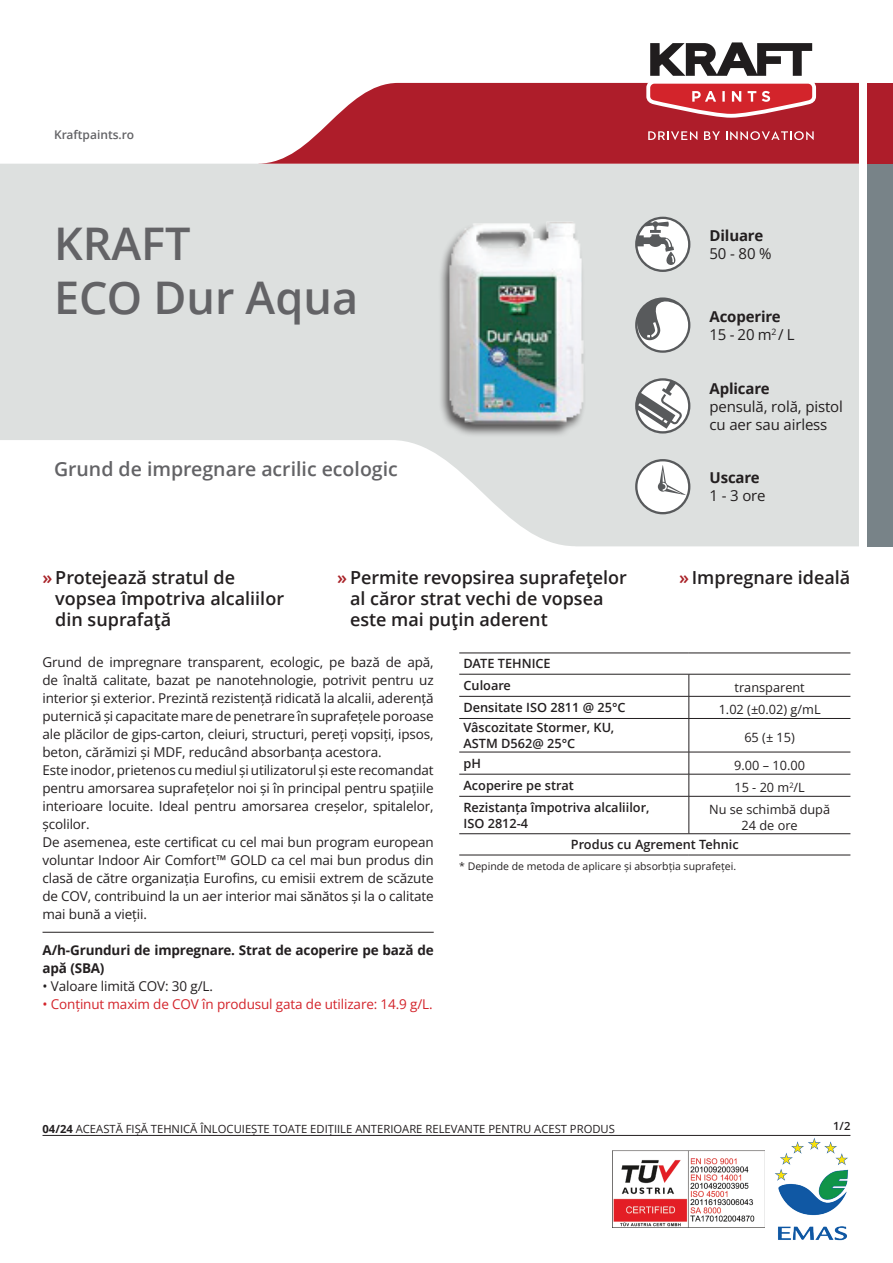
<style>
.page{position:relative;width:893px;height:1263px;background:#fff}
.page>*{position:absolute;margin:0;border:0;box-sizing:border-box;transform-origin:0 0}
.t1{font:600 45px/54px "Open Sans";color:#636366}
.t2{font:600 19.5px "Open Sans";color:#636366}
.t3{font:600 18px/21px "Open Sans";color:#231f20}
.t4{font:15px/18px "Open Sans";letter-spacing:-.01em;color:#231f20}
.t5{font:700 15px/18px "Open Sans";letter-spacing:-.01em;color:#231f20}
.t6{font:13.5px/18px "Open Sans";letter-spacing:-.01em;color:#231f20}
.t7{font:700 13.5px/18px "Open Sans";letter-spacing:-.01em;color:#231f20}
.t8{font:13.5px "Open Sans";letter-spacing:-.01em;color:#d3242b}
.t9{font:600 12.75px/15.3px "Open Sans";color:#231f20}
.t10{font:12.75px/15.3px "Open Sans";color:#231f20;text-align:center}
.t11{font:600 12px "Open Sans";color:#636366}
.t12{font:11.25px "Open Sans";color:#231f20}
.t13{font:600 11.25px "Open Sans";color:#231f20}
.t14{font:10.5px "Open Sans";color:#231f20}
.s1{font-weight:400}
.s2{color:#a92228}
.s3{font-weight:700}
</style>
<div class="page">
<svg style="left:0;top:164px;width:859px;height:382px;fill:#dde0df"></svg>
<svg style="left:259px;top:83px;width:600px;height:81px;background:#b93d48"></svg>
<div style="left:867px;top:83px;width:26px;height:81px;background:#ae1d2a"></div>
<div style="left:867px;top:164px;width:26px;height:382px;background:#788388"></div>
<svg style="left:642px;top:42px;width:178px;height:80px"></svg>
<svg style="left:648px;top:131px;width:49px;height:9px"></svg>
<svg style="left:704px;top:131px;width:16px;height:9px"></svg>
<svg style="left:726px;top:131px;width:88px;height:9px"></svg>
<svg style="left:635px;top:297px;width:55px;height:56px"></svg>
<svg style="left:635px;top:459px;width:55px;height:55px"></svg>
<svg style="left:635px;top:378px;width:55px;height:55px"></svg>
<svg style="left:635px;top:217px;width:55px;height:55px"></svg>
<img style="left:612px;top:1150px;width:152px;height:77px">
<img style="left:775px;top:1138px;width:74px;height:103px">
<hr style="left:43px;top:1135px;width:807px;height:1px;background:#231f20">
<hr style="left:43px;top:932px;width:391px;height:1px;background:#231f20">
<hr style="left:459px;top:653px;width:230px;height:1px;background:#231f20">
<hr style="left:689px;top:653px;width:161px;height:1px;background:#231f20">
<hr style="left:459px;top:674px;width:230px;height:1px;background:#231f20">
<hr style="left:689px;top:674px;width:161px;height:1px;background:#231f20">
<hr style="left:459px;top:696px;width:230px;height:1px;background:#231f20">
<hr style="left:689px;top:696px;width:161px;height:1px;background:#231f20">
<svg style="left:689px;top:674px;width:1px;height:44px"></svg>
<hr style="left:459px;top:718px;width:230px;height:1px;background:#231f20">
<hr style="left:689px;top:718px;width:161px;height:1px;background:#231f20">
<hr style="left:689px;top:719px;width:1px;height:33px;background:#231f20">
<hr style="left:459px;top:752px;width:230px;height:1px;background:#231f20">
<hr style="left:689px;top:752px;width:161px;height:1px;background:#231f20">
<hr style="left:459px;top:774px;width:230px;height:1px;background:#231f20">
<hr style="left:689px;top:774px;width:161px;height:1px;background:#231f20">
<svg style="left:689px;top:752px;width:1px;height:44px"></svg>
<hr style="left:459px;top:796px;width:230px;height:1px;background:#231f20">
<hr style="left:689px;top:796px;width:161px;height:1px;background:#231f20">
<hr style="left:689px;top:796px;width:1px;height:37px;background:#231f20">
<hr style="left:459px;top:833px;width:230px;height:1px;background:#231f20">
<hr style="left:689px;top:833px;width:161px;height:1px;background:#231f20">
<hr style="left:459px;top:855px;width:230px;height:1px;background:#231f20">
<hr style="left:689px;top:855px;width:161px;height:1px;background:#231f20">
<div style="left:438px;top:222px;width:149px;height:217px;background:#231f20;opacity:.75"></div>
<img style="left:443px;top:216px;width:146px;height:212px">
<p class="t11" style="left:54px;top:126px;width:82px">Kraftpaints.ro</p>
<h1 class="t1" style="left:54px;top:216px;width:306px">KRAFT<br>ECO Dur Aqua</h1>
<h2 class="t2" style="left:54px;top:456px;width:345px">Grund de impregnare acrilic ecologic</h2>
<p class="t5" style="left:709px;top:226px;width:55px">Diluare</p>
<p class="t4" style="left:709px;top:244px;width:64px">50 - 80 %</p>
<p class="t5" style="left:709px;top:307px;width:87px">Acoperire<br><span class="s1">15 - 20 m</span><sup>2</sup> <span class="s1">/ L</span></p>
<p class="t5" style="left:709px;top:379px;width:62px">Aplicare</p>
<p class="t4" style="left:709px;top:397px;width:135px">pensulă, rolă, pistol cu aer sau airless</p>
<p class="t5" style="left:709px;top:469px;width:52px">Uscare</p>
<p class="t4" style="left:709px;top:487px;width:58px">1 - 3 ore</p>
<h3 class="t3" style="left:55px;top:566px;width:230px;text-indent:-13px"><span class="s2">»</span>Protejează stratul de vopsea împotriva alcaliilor din suprafaţă</h3>
<h3 class="t3" style="left:350px;top:566px;width:278px;text-indent:-13px"><span class="s2">»</span>Permite revopsirea suprafeţelor al căror strat vechi de vopsea este mai puţin aderent</h3>
<h3 class="t3" style="left:679px;top:566px;width:173px"><span class="s2">»</span> Impregnare ideală</h3>
<p class="t9" style="left:463px;top:653px;width:89px;line-height:21.8px">DATE TEHNICE<br>Culoare</p>
<p class="t6" style="left:43px;top:653px;width:393px">Grund de impregnare transparent, ecologic, pe bază de apă, de înaltă calitate, bazat pe nanotehnologie, potrivit pentru uz interior și exterior. Prezintă rezistență ridicată la alcalii, aderență puternică și capacitate mare de penetrare în suprafețele poroase ale plăcilor de gips-carton, cleiuri, structuri, pereți vopsiți, ipsos, beton, cărămizi și MDF, reducând absorbanța acestora.<br>Este inodor, prietenos cu mediul și utilizatorul și este recomandat pentru amorsarea suprafețelor noi și în principal pentru spațiile interioare locuite. Ideal pentru amorsarea creșelor, spitalelor, școlilor.<br>De asemenea, este certificat cu cel mai bun program european voluntar Indoor Air Comfort™ GOLD ca cel mai bun produs din clasă de către organizația Eurofins, cu emisii extrem de scăzute de COV, contribuind la un aer interior mai sănătos și la o calitate mai bună a vieții.</p>
<p class="t10" style="left:734px;top:679px;width:72px">transparent</p>
<p class="t9" style="left:463px;top:700px;width:164px">Densitate ISO 2811 @ 25°C</p>
<p class="t10" style="left:719px;top:702px;width:103px">1.02 (±0.02) g/mL</p>
<p class="t9" style="left:463px;top:720px;width:152px">Vâscozitate Stormer, KU,<br>ASTM D562@ 25°C</p>
<p class="t10" style="left:744px;top:729px;width:52px">65 (± 15)</p>
<p class="t9" style="left:463px;top:755px;width:19px">pH</p>
<p class="t10" style="left:734px;top:757px;width:72px">9.00 – 10.00</p>
<p class="t9" style="left:463px;top:777px;width:112px">Acoperire pe strat</p>
<p class="t10" style="left:734px;top:779px;width:72px">15 - 20 m<sup>2</sup>/L</p>
<p class="t9" style="left:463px;top:800px;width:188px">Rezistanța împotriva alcaliilor,<br>ISO 2812-4</p>
<p class="t10" style="left:709px;top:801px;width:123px">Nu se schimbă după<br>24 de ore</p>
<p class="t9" style="left:571px;top:837px;width:169px">Produs cu Agrement Tehnic</p>
<p class="t14" style="left:459px;top:859px;width:278px">* Depinde de metoda de aplicare și absorbția suprafeței.</p>
<p class="t7" style="left:43px;top:941px;width:393px">A/h-Grunduri de impregnare. Strat de acoperire pe bază de apă (SBA)</p>
<p class="t6" style="left:43px;top:977px;width:172px">• Valoare limită COV: 30 g/L.</p>
<p class="t8" style="left:43px;top:995px;width:392px">• Conținut maxim de COV în produsul gata de utilizare: 14.9 g/L.</p>
<p class="t12" style="left:43px;top:1121px;width:574px"><span class="s3">04/24</span> ACEASTĂ FIȘĂ TEHNICĂ ÎNLOCUIEȘTE TOATE EDIȚIILE ANTERIOARE RELEVANTE PENTRU ACEST PRODUS</p>
<p class="t13" style="left:833px;top:1118px;width:19px">1/2</p>
</div>
